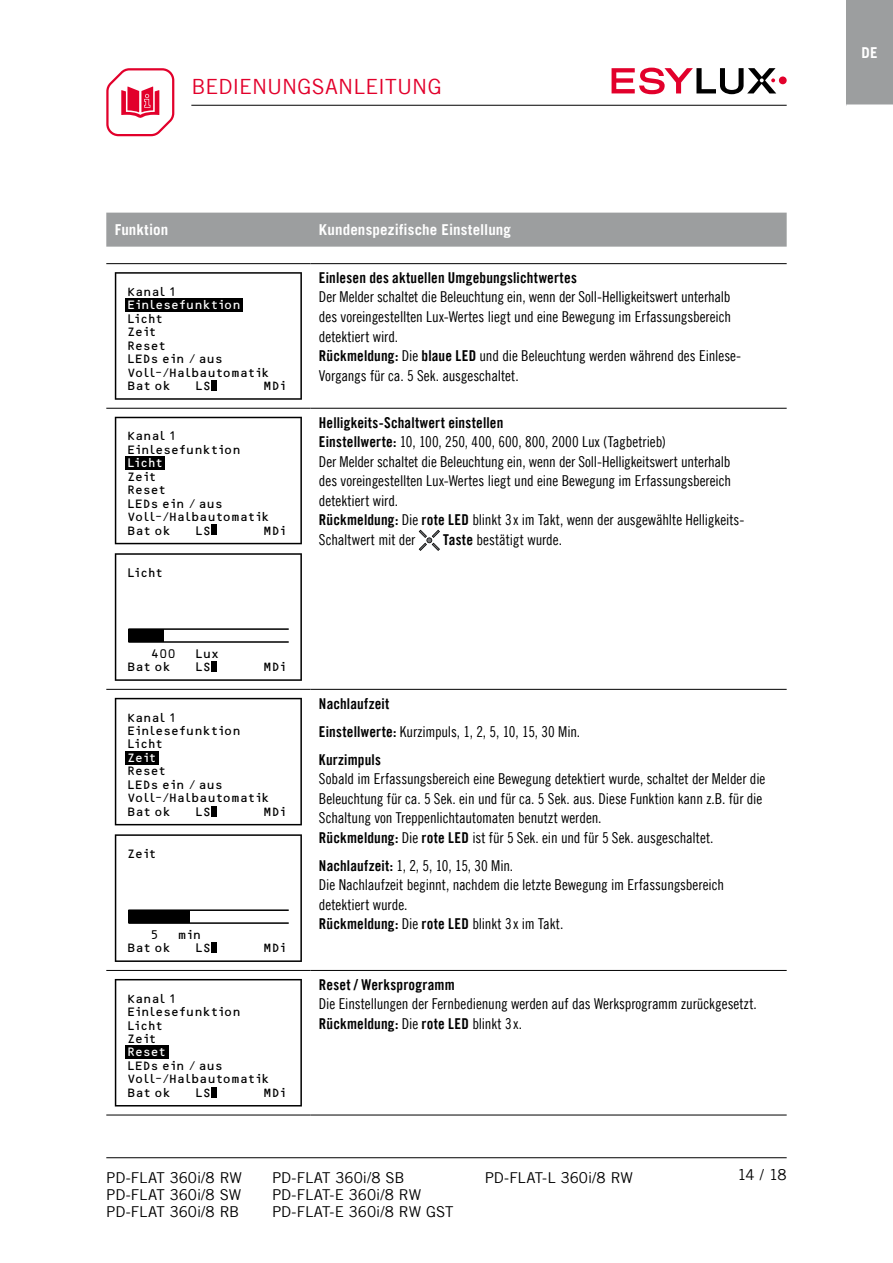
<style>
.page{position:relative;width:893px;height:1263px;background:#fff}
.page>*{position:absolute;margin:0;border:0;box-sizing:border-box;transform-origin:0 0}
.t1{font:21px "Trade Gothic LT Com";letter-spacing:.005em;color:#e2002b}
.t2{font:15px/19.5px "Trade Gothic LT Com Cn 18";letter-spacing:-.005em;color:#000}
.t3{font:15px "Trade Gothic LT Com Bd Cn 20";letter-spacing:.01em;color:#000}
.t4{font:15px "Trade Gothic LT Com";letter-spacing:-.01em;color:#000}
.t5{font:700 15px "Trade Gothic LT Com";letter-spacing:.01em;color:#fff}
.t6{font:12.45px/13.5px "OCR B Bar Code Pro";color:#000}
.t7{font:12.45px "OCR B Bar Code Pro";color:#fff}
.s1{font-family:"Trade Gothic LT Com Bd Cn 20"}
.s2{font-family:"Trade Gothic LT Com Cn 18"}
</style>
<div class="page">
<div style="left:779px;top:76px;width:8px;height:8px;background:#e2002b;border-radius:50%"></div>
<svg style="left:612px;top:68px;width:164px;height:26px"></svg>
<svg style="left:106px;top:68px;width:69px;height:69px"></svg>
<hr style="left:106px;top:1157px;width:681px;height:1px;background:#000">
<div style="left:846px;top:0;width:47px;height:105px;background:#9c9e9f"></div>
<hr style="left:846px;top:104px;width:47px;height:2px;background:#fff">
<hr style="left:191px;top:105px;width:596px;height:1px;background:#000">
<div style="left:106px;top:213px;width:681px;height:34px;background:#9c9e9f"></div>
<hr style="left:106px;top:408px;width:204px;height:1px;background:#000">
<hr style="left:310px;top:408px;width:477px;height:1px;background:#000">
<hr style="left:106px;top:689px;width:204px;height:1px;background:#000">
<hr style="left:310px;top:689px;width:477px;height:1px;background:#000">
<hr style="left:106px;top:970px;width:204px;height:1px;background:#000">
<hr style="left:310px;top:970px;width:477px;height:1px;background:#000">
<hr style="left:106px;top:1115px;width:204px;height:1px;background:#000">
<hr style="left:310px;top:1115px;width:477px;height:1px;background:#000">
<hr style="left:106px;top:263px;width:204px;height:1px;background:#000">
<hr style="left:310px;top:263px;width:477px;height:1px;background:#000">
<svg style="left:419px;top:530px;width:21px;height:21px"></svg>
<svg style="left:115px;top:272px;width:187px;height:128px"></svg>
<svg style="left:115px;top:417px;width:187px;height:127px"></svg>
<svg style="left:115px;top:553px;width:187px;height:128px"></svg>
<svg style="left:115px;top:698px;width:187px;height:127px"></svg>
<svg style="left:115px;top:834px;width:187px;height:128px"></svg>
<svg style="left:115px;top:979px;width:187px;height:127px"></svg>
<h1 class="t1" style="left:191px;top:73px;width:252px">BEDIENUNGSANLEITUNG</h1>
<p class="t5" style="left:115px;top:220px;width:55px">Funktion</p>
<p class="t5" style="left:319px;top:220px;width:194px">Kundenspezifische Einstellung</p>
<p class="t7" style="left:142px;top:300px;width:101px">■●▲ ◆■▼□■</p>
<p class="t6" style="left:136px;top:366px;width:57px">□●● ★ ●</p>
<p class="t6" style="left:209px;top:366px;width:25px">◆▼□</p>
<p class="t6" style="left:142px;top:444px;width:101px">■●▲ ◆■▼□■</p>
<p class="t6" style="left:136px;top:511px;width:57px">□●● ★ ●</p>
<p class="t6" style="left:209px;top:511px;width:25px">◆▼□</p>
<p class="t6" style="left:156px;top:725px;width:87px;text-indent:-14px">■●▲ ◆■▼□■ ▼</p>
<p class="t6" style="left:136px;top:792px;width:57px">□●● ★ ●</p>
<p class="t6" style="left:209px;top:792px;width:25px">◆▼□</p>
<p class="t6" style="left:194px;top:928px;width:9px">■</p>
<p class="t6" style="left:142px;top:1006px;width:101px">■●▲ ◆■▼□■</p>
<p class="t6" style="left:136px;top:1073px;width:57px">□●● ★ ●</p>
<p class="t6" style="left:209px;top:1073px;width:25px">◆▼□</p>
<p class="t3" style="left:319px;top:268px;width:259px">Einlesen des aktuellen Umgebungslichtwertes</p>
<p class="t2" style="left:319px;top:287px;width:424px">Der Melder schaltet die Beleuchtung ein, wenn der Soll-Helligkeitswert unterhalb des voreingestellten Lux-Wertes liegt und eine Bewegung im Erfassungsbereich detektiert wird.<br><span class="s1">Rückmeldung:</span> Die <span class="s1">blaue LED</span> und die Beleuchtung werden während des Einlese-Vorgangs für ca. 5 Sek. ausgeschaltet.</p>
<p class="t3" style="left:319px;top:413px;width:186px">Helligkeits-Schaltwert einstellen</p>
<p class="t2" style="left:319px;top:432px;width:427px"><span class="s1">Einstellwerte:</span> 10, 100, 250, 400, 600, 800, 2000 Lux (Tagbetrieb)<br>Der Melder schaltet die Beleuchtung ein, wenn der Soll-Helligkeitswert unterhalb des voreingestellten Lux-Wertes liegt und eine Bewegung im Erfassungsbereich detektiert wird.<br><span class="s1">Rückmeldung:</span> Die <span class="s1">rote LED</span> blinkt 3 x im Takt, wenn der ausgewählte Helligkeits-Schaltwert mit der</p>
<p class="t2" style="left:443px;top:529px;width:120px"><span class="s1">Taste</span> bestätigt wurde.</p>
<p class="t3" style="left:319px;top:694px;width:72px">Nachlaufzeit</p>
<p class="t2" style="left:319px;top:721px;width:263px"><span class="s1">Einstellwerte:</span> Kurzimpuls, 1, 2, 5, 10, 15, 30 Min.</p>
<p class="t3" style="left:319px;top:750px;width:63px">Kurzimpuls</p>
<p class="t2" style="left:319px;top:769px;width:448px">Sobald im Erfassungsbereich eine Bewegung detektiert wurde, schaltet der Melder die Beleuchtung für ca. 5 Sek. ein und für ca. 5 Sek. aus. Diese Funktion kann z.B. für die Schaltung von Treppenlichtautomaten benutzt werden.<br><span class="s1">Rückmeldung:</span> Die <span class="s1">rote LED</span> ist für 5 Sek. ein und für 5 Sek. ausgeschaltet.</p>
<p class="t2" style="left:319px;top:855px;width:407px"><span class="s1">Nachlaufzeit:</span> 1, 2, 5, 10, 15, 30 Min.<br>Die Nachlaufzeit beginnt, nachdem die letzte Bewegung im Erfassungsbereich detektiert wurde.</p>
<p class="t3" style="left:319px;top:915px;width:246px">Rückmeldung: <span class="s2">Die</span> rote LED <span class="s2">blinkt 3 x im Takt.</span></p>
<p class="t3" style="left:319px;top:975px;width:137px">Reset / Werksprogramm</p>
<p class="t2" style="left:319px;top:994px;width:439px">Die Einstellungen der Fernbedienung werden auf das Werksprogramm zurückgesetzt.</p>
<p class="t3" style="left:319px;top:1014px;width:205px">Rückmeldung: <span class="s2">Die</span> rote LED <span class="s2">blinkt 3 x.</span></p>
<p class="t4" style="left:106px;top:1169px;width:137px">PD-FLAT 360i/8 RW</p>
<p class="t4" style="left:272px;top:1169px;width:134px">PD-FLAT 360i/8 SB</p>
<p class="t4" style="left:485px;top:1169px;width:150px">PD-FLAT-L 360i/8 RW</p>
<p class="t4" style="left:106px;top:1186px;width:136px">PD-FLAT 360i/8 SW</p>
<p class="t4" style="left:272px;top:1186px;width:151px">PD-FLAT-E 360i/8 RW</p>
<p class="t4" style="left:106px;top:1203px;width:134px">PD-FLAT 360i/8 RB</p>
<p class="t4" style="left:272px;top:1203px;width:183px">PD-FLAT-E 360i/8 RW GST</p>
<p class="t4" style="left:737px;top:1166px;width:51px">14 / 18</p>
<p class="t5" style="left:862px;top:43px;width:17px">DE</p>
</div>
